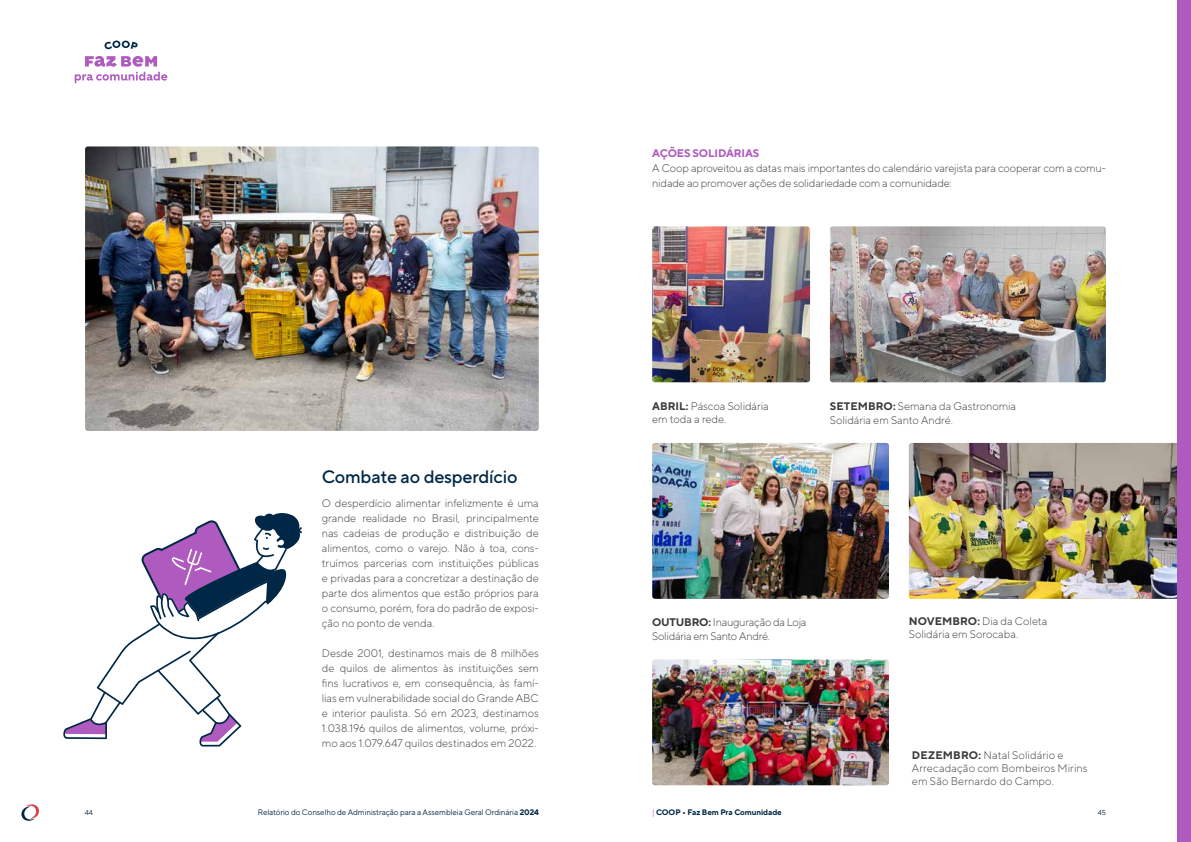
<style>
.page{position:relative;width:1191px;height:842px;background:#fff}
.page>*{position:absolute;margin:0;border:0;box-sizing:border-box;transform-origin:0 0}
.t1{font:500 18px "TT Norms Pro";letter-spacing:-.01em;color:#002846}
.t2{font:300 11px/15px "TT Norms Pro";letter-spacing:-.005em;color:#3c3c3b}
.t3{font:700 11px "TT Norms Pro";letter-spacing:-.01em;color:#af5abe}
.t4{font:8px "TT Norms Pro";letter-spacing:-.01em;color:#002846}
.t5{font:700 8px "TT Norms Pro";letter-spacing:-.01em;color:#002846}
.t6{font:7px "TT Norms Pro";color:#002846}
.s1{font-weight:700}
.s2{font-weight:400;color:#af5abe}
</style>
<div class="page">
<img style="left:85px;top:146px;width:454px;height:285px">
<img style="left:652px;top:226px;width:158px;height:156px">
<img style="left:652px;top:443px;width:237px;height:156px">
<img style="left:830px;top:226px;width:276px;height:156px">
<img style="left:909px;top:443px;width:267px;height:156px">
<img style="left:652px;top:659px;width:237px;height:126px">
<svg style="left:63px;top:513px;width:239px;height:233px"></svg>
<svg style="left:21px;top:804px;width:18px;height:17px"></svg>
<div style="left:1176px;top:0;width:15px;height:842px;background:#af5abe"></div>
<svg style="left:104px;top:40px;width:34px;height:10px"></svg>
<svg style="left:75px;top:56px;width:92px;height:27px"></svg>
<p class="t3" style="left:652px;top:146px;width:109px">AÇÕES SOLIDÁRIAS</p>
<p class="t2" style="left:652px;top:160px;width:455px">A Coop aproveitou as datas mais importantes do calendário varejista para cooperar com a comu&shy;nidade ao promover ações de solidariedade com a comunidade:</p>
<h1 class="t1" style="left:322px;top:465px;width:197px">Combate ao desperdício</h1>
<p class="t2" style="left:322px;top:495px;width:218px;text-align:justify">O desperdício alimentar infelizmente é uma grande realidade no Brasil, principalmente nas cadeias de produção e distribuição de alimentos, como o varejo. Não à toa, cons&shy;truímos parcerias com instituições públicas e privadas para a concretizar a destinação de parte dos alimentos que estão próprios para o consumo, porém, fora do padrão de exposi&shy;ção no ponto de venda.</p>
<p class="t2" style="left:322px;top:645px;width:218px;text-align:justify">Desde 2001, destinamos mais de 8 milhões de quilos de alimentos às instituições sem fins lucrativos e, em consequência, às famí&shy;lias em vulnerabilidade social do Grande ABC e interior paulista. Só em 2023, destinamos 1.038.196 quilos de alimentos, volume, próxi&shy;mo aos 1.079.647 quilos destinados em 2022.</p>
<p class="t2" style="left:652px;top:399px;width:118px;line-height:13.2px"><span class="s1">ABRIL:</span> Páscoa Solidária em toda a rede.</p>
<p class="t2" style="left:830px;top:400px;width:188px;line-height:13.2px"><span class="s1">SETEMBRO:</span> Semana da Gastronomia<br>Solidária em Santo André.</p>
<p class="t2" style="left:652px;top:615px;width:156px;line-height:13.2px"><span class="s1">OUTUBRO:</span> Inauguração da Loja<br>Solidária em Santo André.</p>
<p class="t2" style="left:909px;top:614px;width:140px;line-height:13.2px"><span class="s1">NOVEMBRO:</span> Dia da Coleta<br>Solidária em Sorocaba.</p>
<p class="t2" style="left:912px;top:748px;width:177px;line-height:13.2px"><span class="s1">DEZEMBRO:</span> Natal Solidário e<br>Arrecadação com Bombeiros Mirins em São Bernardo do Campo.</p>
<p class="t6" style="left:85px;top:808px;width:10px">44</p>
<p class="t4" style="left:258px;top:807px;width:282px">Relatório do Conselho de Administração para a Assembleia Geral Ordinária <span class="s1">2024</span></p>
<p class="t5" style="left:652px;top:807px;width:131px"><span class="s2">|</span> COOP • Faz Bem Pra Comunidade</p>
<p class="t6" style="left:1097px;top:808px;width:10px">45</p>
</div>
